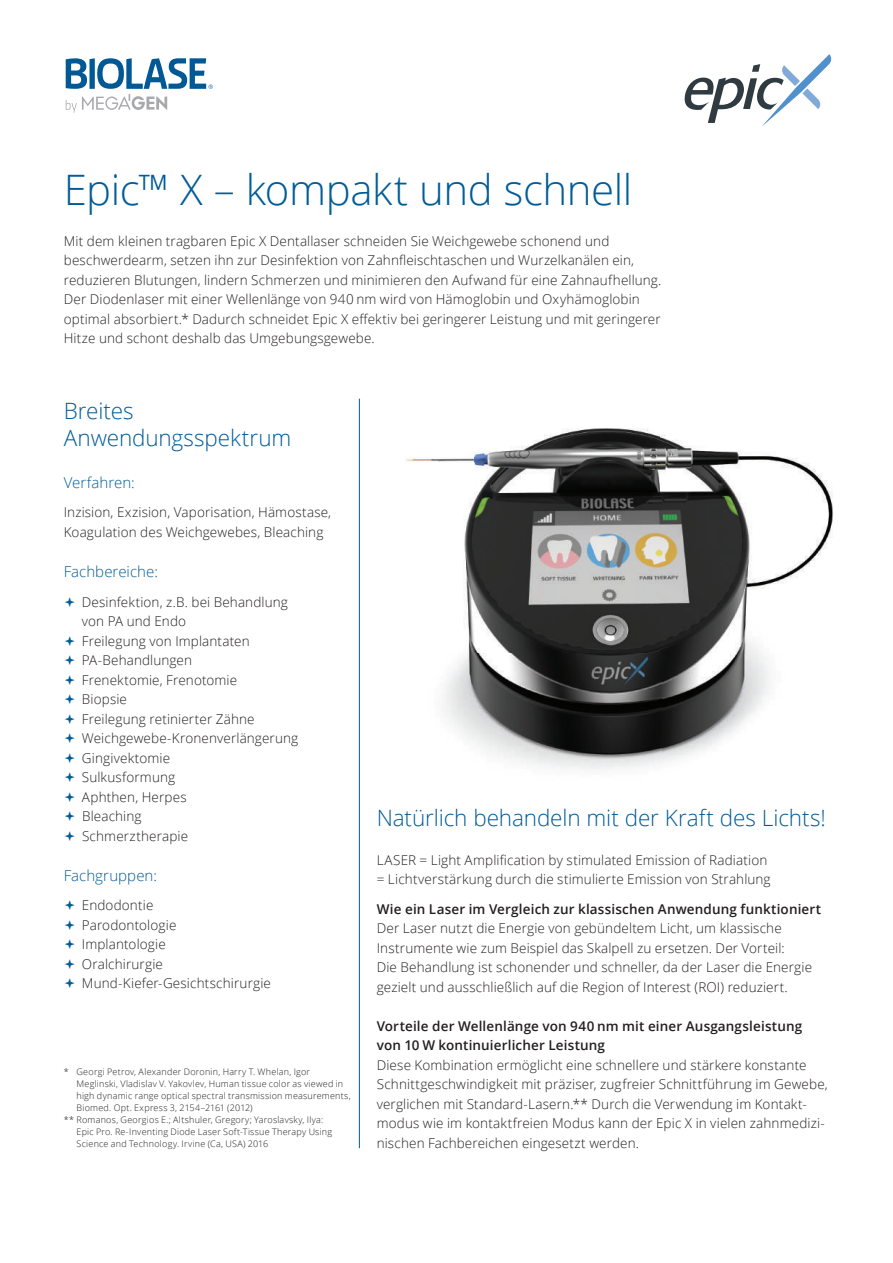
<style>
.page{position:relative;width:893px;height:1263px;background:#fff}
.page>*{position:absolute;margin:0;border:0;box-sizing:border-box;transform-origin:0 0}
.t1{font:300 42px "Open Sans";letter-spacing:-.01em;color:#005c98}
.t2{font:300 22.5px/27px "Open Sans";letter-spacing:-.005em;color:#005c98}
.t3{font:300 15px "Open Sans";letter-spacing:.005em;color:#005c98}
.t4{font:300 13.5px/19.5px "Open Sans";letter-spacing:.01em;color:#231f20}
.t5{font:600 13.5px/19.5px "Open Sans";letter-spacing:.01em;color:#231f20}
.t6{font:300 9px "Open Sans";letter-spacing:.025em;color:#231f20}
</style>
<div class="page">
<img style="left:406px;top:428px;width:427px;height:342px">
<hr style="left:359px;top:399px;width:1px;height:749px;background:#005c98">
<svg style="left:685px;top:54px;width:146px;height:73px"></svg>
<svg style="left:66px;top:58px;width:147px;height:55px"></svg>
<h1 class="t1" style="left:64px;top:161px;width:570px">Epic™ X – kompakt und schnell</h1>
<p class="t4" style="left:64px;top:231px;width:599px">Mit dem kleinen tragbaren Epic X Dentallaser schneiden Sie Weichgewebe schonend und beschwerdearm, setzen ihn zur Desinfektion von Zahnfleischtaschen und Wurzelkanälen ein, reduzieren Blutungen, lindern Schmerzen und minimieren den Aufwand für eine Zahnaufhellung.<br>Der Diodenlaser mit einer Wellenlänge von 940 nm wird von Hämoglobin und Oxyhämoglobin optimal absorbiert.* Dadurch schneidet Epic X effektiv bei geringerer Leistung und mit geringerer Hitze und schont deshalb das Umgebungsgewebe.</p>
<h2 class="t2" style="left:64px;top:397px;width:229px">Breites<br>Anwendungsspektrum</h2>
<p class="t3" style="left:64px;top:472px;width:72px">Verfahren:</p>
<p class="t4" style="left:64px;top:502px;width:269px">Inzision, Exzision, Vaporisation, Hämostase,<br>Koagulation des Weichgewebes, Bleaching</p>
<p class="t3" style="left:64px;top:562px;width:96px">Fachbereiche:</p>
<p class="t4" style="left:82px;top:592px;width:218px">Desinfektion, z.B. bei Behandlung von PA und Endo<br>Freilegung von Implantaten<br>PA-Behandlungen<br>Frenektomie, Frenotomie<br>Biopsie<br>Freilegung retinierter Zähne<br>Weichgewebe-Kronenverlängerung<br>Gingivektomie<br>Sulkusformung<br>Aphthen, Herpes<br>Bleaching<br>Schmerztherapie</p>
<p class="t3" style="left:64px;top:865px;width:95px">Fachgruppen:</p>
<p class="t4" style="left:82px;top:895px;width:191px">Endodontie<br>Parodontologie<br>Implantologie<br>Oralchirurgie<br>Mund-Kiefer-Gesichtschirurgie</p>
<p class="t6" style="left:64px;top:1066px;width:248px">* Georgi Petrov, Alexander Doronin, Harry T. Whelan, Igor</p>
<p class="t6" style="left:77px;top:1078px;width:268px">Meglinski, Vladislav V. Yakovlev, Human tissue color as viewed in</p>
<p class="t6" style="left:77px;top:1090px;width:276px">high dynamic range optical spectral transmission measurements,</p>
<p class="t6" style="left:77px;top:1102px;width:178px">Biomed. Opt. Express 3, 2154–2161 (2012)</p>
<p class="t6" style="left:64px;top:1114px;width:261px">** Romanos, Georgios E.; Altshuler, Gregory; Yaroslavsky, Ilya:</p>
<p class="t6" style="left:77px;top:1126px;width:257px">Epic Pro. Re-Inventing Diode Laser Soft-Tissue Therapy Using</p>
<p class="t6" style="left:77px;top:1138px;width:193px">Science and Technology. Irvine (Ca, USA) 2016</p>
<h2 class="t2" style="left:377px;top:804px;width:450px">Natürlich behandeln mit der Kraft des Lichts!</h2>
<p class="t4" style="left:377px;top:850px;width:395px">LASER = Light Amplification by stimulated Emission of Radiation = Lichtverstärkung durch die stimulierte Emission von Strahlung</p>
<p class="t5" style="left:377px;top:899px;width:446px">Wie ein Laser im Vergleich zur klassischen Anwendung funktioniert</p>
<p class="t4" style="left:377px;top:918px;width:437px">Der Laser nutzt die Energie von gebündeltem Licht, um klassische Instrumente wie zum Beispiel das Skalpell zu ersetzen. Der Vorteil:<br>Die Behandlung ist schonender und schneller, da der Laser die Energie gezielt und ausschließlich auf die Region of Interest (ROI) reduziert.</p>
<p class="t5" style="left:377px;top:1016px;width:427px">Vorteile der Wellenlänge von 940 nm mit einer Ausgangsleistung von 10 W kontinuierlicher Leistung</p>
<p class="t4" style="left:377px;top:1055px;width:452px">Diese Kombination ermöglicht eine schnellere und stärkere konstante Schnittgeschwindigkeit mit präziser, zugfreier Schnittführung im Gewebe, verglichen mit Standard-Lasern.** Durch die Verwendung im Kontakt&shy;modus wie im kontaktfreien Modus kann der Epic X in vielen zahnmedizi&shy;nischen Fachbereichen eingesetzt werden.</p>
</div>
